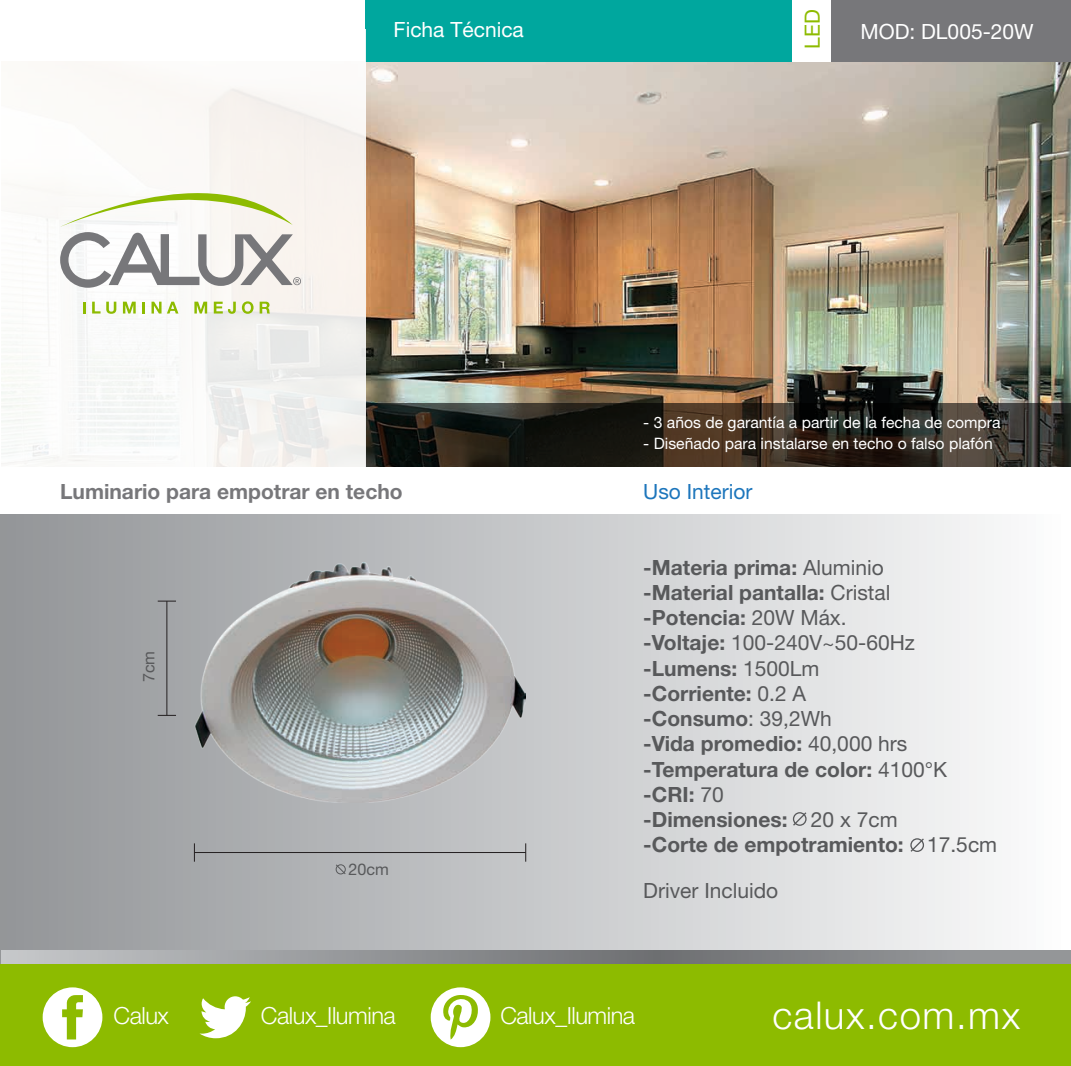
<style>
.page{position:relative;width:1071px;height:1066px;background:#fff}
.page>*{position:absolute;margin:0;border:0;box-sizing:border-box;transform-origin:0 0}
.t1{font:300 38.32px "Helvetica Neue";letter-spacing:.04em;color:#fff}
.t2{font:300 23.62px "Helvetica Neue";letter-spacing:-.02em;color:#fff}
.t3{font:700 21px/25.2px "Helvetica Neue";color:#58595b}
.t4{font:700 21px "Helvetica Neue";color:#77777a}
.t5{font:21px "Helvetica Neue";color:#fff}
.t6{font:21px "Helvetica Neue";color:#58595b}
.t7{font:21px "Helvetica Neue";color:#1d76bc}
.t8{font:21px "Helvetica Neue";color:#8dbb00}
.t9{font:16.1px "Helvetica Neue";color:#58595b}
.t10{font:15.75px "Helvetica Neue";color:#fff}
.s1{font-weight:400}
</style>
<div class="page">
<img style="left:366px;top:61px;width:705px;height:342px">
<div style="left:1px;top:514px;width:1069px;height:450px;background:linear-gradient(to right,#919497,#fcfdfd)"></div>
<svg style="left:1px;top:950px;width:1070px;height:14px;background:#919396"></svg>
<svg style="left:366px;top:403px;width:705px;height:63px;background:#2b261e"></svg>
<div style="left:366px;top:0;width:705px;height:61px;background:#00a79e"></div>
<div style="left:831px;top:0;width:240px;height:61px;background:#77777a"></div>
<div style="left:792px;top:0;width:39px;height:61px;background:#fff"></div>
<svg style="left:1px;top:29px;width:365px;height:438px"></svg>
<svg style="left:83px;top:301px;width:3px;height:12px"></svg>
<svg style="left:92px;top:301px;width:24px;height:13px"></svg>
<svg style="left:123px;top:301px;width:13px;height:12px"></svg>
<svg style="left:142px;top:301px;width:3px;height:12px"></svg>
<svg style="left:152px;top:301px;width:26px;height:12px"></svg>
<svg style="left:194px;top:301px;width:13px;height:12px"></svg>
<svg style="left:214px;top:301px;width:22px;height:13px"></svg>
<svg style="left:242px;top:301px;width:12px;height:13px"></svg>
<svg style="left:260px;top:301px;width:10px;height:12px"></svg>
<svg style="left:60px;top:152px;width:241px;height:136px"></svg>
<div style="left:0;top:964px;width:1071px;height:101px;background:#8dbb00"></div>
<svg style="left:43px;top:987px;width:59px;height:59px"></svg>
<svg style="left:199px;top:996px;width:52px;height:42px"></svg>
<svg style="left:431px;top:987px;width:59px;height:59px"></svg>
<svg style="left:792px;top:810px;width:16px;height:16px"></svg>
<svg style="left:909px;top:836px;width:16px;height:17px"></svg>
<hr style="left:194px;top:851px;width:332px;height:1px;background:#231f20">
<svg style="left:525px;top:843px;width:1px;height:18px"></svg>
<svg style="left:194px;top:843px;width:1px;height:18px"></svg>
<hr style="left:166px;top:601px;width:1px;height:114px;background:#231f20">
<svg style="left:158px;top:714px;width:18px;height:1px"></svg>
<svg style="left:158px;top:600px;width:18px;height:1px"></svg>
<svg style="left:335px;top:863px;width:12px;height:12px"></svg>
<img style="left:194px;top:562px;width:332px;height:240px">
<p class="t8" style="left:800px;top:49px;width:41px;rotate:-90deg">LED</p>
<p class="t5" style="left:394px;top:17px;width:132px">Ficha Técnica</p>
<p class="t5" style="left:860px;top:19px;width:175px">MOD: DL005-20W</p>
<p class="t10" style="left:643px;top:413px;width:359px">- 3 años de garantía a partir de la fecha de compra</p>
<p class="t10" style="left:643px;top:434px;width:351px">- Diseñado para instalarse en techo o falso plafón</p>
<p class="t4" style="left:60px;top:478px;width:344px">Luminario para empotrar en techo</p>
<p class="t7" style="left:643px;top:478px;width:111px">Uso Interior</p>
<p class="t9" style="left:139px;top:682px;width:33px;rotate:-90deg">7cm</p>
<p class="t9" style="left:348px;top:859px;width:42px">20cm</p>
<p class="t3" style="left:643px;top:554px;width:355px">-Materia prima: <span class="s1">Aluminio<br></span>-Material pantalla: <span class="s1">Cristal </span>-Potencia: <span class="s1">20W Máx.<br></span>-Voltaje: <span class="s1">100-240V~50-60Hz </span>-Lumens: <span class="s1">1500Lm<br></span>-Corriente: <span class="s1">0.2 A<br></span>-Consumo<span class="s1">: 39,2Wh<br></span>-Vida promedio: <span class="s1">40,000 hrs </span>-Temperatura de color: <span class="s1">4100°K </span>-CRI: <span class="s1">70<br></span>-Dimensiones: <span class="s1">20 x 7cm<br></span>-Corte de empotramiento: <span class="s1">17.5cm</span></p>
<p class="t6" style="left:643px;top:878px;width:136px">Driver Incluido</p>
<p class="t2" style="left:114px;top:1001px;width:57px">Calux</p>
<p class="t2" style="left:261px;top:1001px;width:136px">Calux_Ilumina</p>
<p class="t2" style="left:500px;top:1001px;width:136px">Calux_Ilumina</p>
<h1 class="t1" style="left:772px;top:991px;width:249px">calux.com.mx</h1>
</div>
